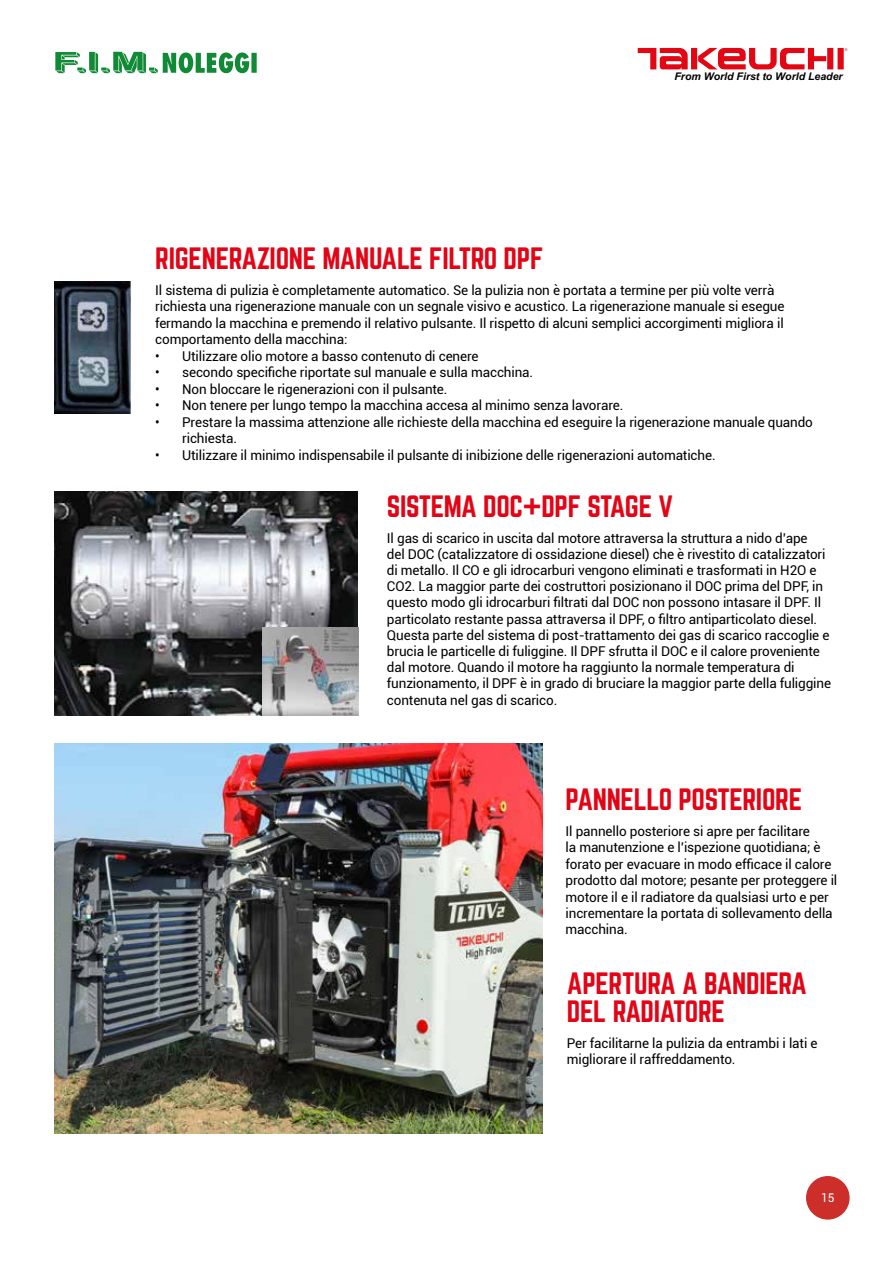
<style>
.page{position:relative;width:893px;height:1263px;background:#fff}
.page>*{position:absolute;margin:0;border:0;box-sizing:border-box;transform-origin:0 0}
.t1{font:27px/28.5px "Norwester";letter-spacing:-.01em;color:#e30516}
.t2{font:13.5px/16.2px "Roboto";letter-spacing:-.01em;color:#000}
.t3{font:12px "Roboto";color:#fff}
.t4{font:italic 700 10.5px "Arial";color:#000}
</style>
<div class="page">
<div style="left:837px;top:48px;width:7px;height:21px;background:#e30613"></div>
<div style="left:827px;top:48px;width:6px;height:21px;background:#e30613"></div>
<div style="left:691px;top:48px;width:6px;height:21px;background:#e30613"></div>
<svg style="left:698px;top:48px;width:128px;height:21px"></svg>
<svg style="left:638px;top:48px;width:50px;height:21px"></svg>
<img style="left:54px;top:491px;width:303px;height:225px">
<img style="left:263px;top:627px;width:95px;height:89px">
<img style="left:54px;top:282px;width:77px;height:131px">
<img style="left:54px;top:743px;width:488px;height:390px">
<div style="left:806px;top:1176px;width:44px;height:43px;background:#cc2f29;border-radius:50%"></div>
<img style="left:55px;top:51px;width:202px;height:23px">
<p class="t4" style="left:674px;top:69px;width:170px">From World First to World Leader</p>
<h1 class="t1" style="left:155px;top:245px;width:390px">RIGENERAZIONE MANUALE FILTRO DPF</h1>
<p class="t2" style="left:155px;top:281px;width:631px">Il sistema di pulizia è completamente automatico. Se la pulizia non è portata a termine per più volte verrà richiesta una rigenerazione manuale con un segnale visivo e acustico. La rigenerazione manuale si esegue fermando la macchina e premendo il relativo pulsante. Il rispetto di alcuni semplici accorgimenti migliora il comportamento della macchina:</p>
<p class="t2" style="left:155px;top:347px;width:325px">• Utilizzare olio motore a basso contenuto di cenere</p>
<p class="t2" style="left:155px;top:364px;width:379px">• secondo specifiche riportate sul manuale e sulla macchina.</p>
<p class="t2" style="left:155px;top:380px;width:294px">• Non bloccare le rigenerazioni con il pulsante.</p>
<p class="t2" style="left:155px;top:397px;width:470px">• Non tenere per lungo tempo la macchina accesa al minimo senza lavorare.</p>
<p class="t2" style="left:182px;top:413px;width:632px;text-indent:-27px">• Prestare la massima attenzione alle richieste della macchina ed eseguire la rigenerazione manuale quando richiesta.</p>
<p class="t2" style="left:155px;top:446px;width:562px">• Utilizzare il minimo indispensabile il pulsante di inibizione delle rigenerazioni automatiche.</p>
<h1 class="t1" style="left:387px;top:493px;width:288px">SISTEMA DOC+DPF STAGE V</h1>
<p class="t2" style="left:387px;top:529px;width:446px">Il gas di scarico in uscita dal motore attraversa la struttura a nido d’ape<br>del DOC (catalizzatore di ossidazione diesel) che è rivestito di catalizzatori di metallo. Il CO e gli idrocarburi vengono eliminati e trasformati in H2O e CO2. La maggior parte dei costruttori posizionano il DOC prima del DPF, in questo modo gli idrocarburi filtrati dal DOC non possono intasare il DPF. Il particolato restante passa attraversa il DPF, o filtro antiparticolato diesel.<br>Questa parte del sistema di post-trattamento dei gas di scarico raccoglie e brucia le particelle di fuliggine. Il DPF sfrutta il DOC e il calore proveniente dal motore. Quando il motore ha raggiunto la normale temperatura di funzionamento, il DPF è in grado di bruciare la maggior parte della fuliggine contenuta nel gas di scarico.</p>
<h1 class="t1" style="left:566px;top:786px;width:238px">PANNELLO POSTERIORE</h1>
<p class="t2" style="left:566px;top:822px;width:273px">Il pannello posteriore si apre per facilitare<br>la manutenzione e l’ispezione quotidiana; è forato per evacuare in modo efficace il calore prodotto dal motore; pesante per proteggere il motore il e il radiatore da qualsiasi urto e per incrementare la portata di sollevamento della macchina.</p>
<h1 class="t1" style="left:567px;top:970px;width:242px">APERTURA A BANDIERA<br>DEL RADIATORE</h1>
<p class="t2" style="left:567px;top:1034px;width:252px">Per facilitarne la pulizia da entrambi i lati e migliorare il raffreddamento.</p>
<p class="t3" style="left:821px;top:1190px;width:15px">15</p>
</div>
